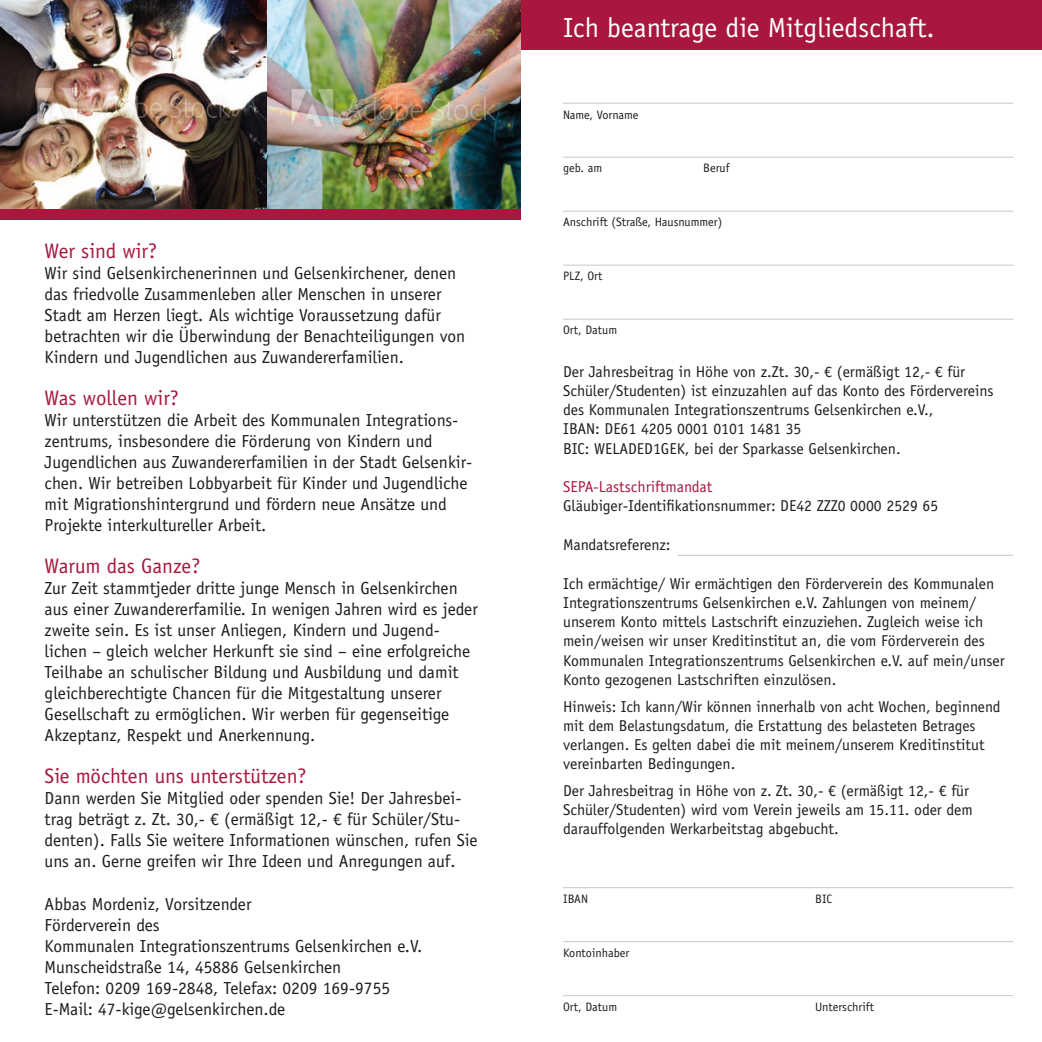
<style>
.page{position:relative;width:1042px;height:1042px;background:#fff}
.page>*{position:absolute;margin:0;border:0;box-sizing:border-box;transform-origin:0 0}
.t1{font:27.65px "Officina Sans Std";color:#fff}
.t2{font:21px "Officina Sans Std";color:#a9173e}
.t3{font:17.5px/21px "Officina Sans Std";color:#1d1d1b}
.t4{font:15.75px/19.2px "Officina Sans Std";color:#1d1d1b}
.t5{font:15.75px "Officina Sans Std";color:#a9173e}
.t6{font:12.25px "Officina Sans Std";color:#1d1d1b}
.t7{font:12.25px "Officina Sans Std";letter-spacing:-.02em;color:#1d1d1b}
</style>
<div class="page">
<hr style="left:563px;top:103px;width:450px;height:1px;background:#c7c7c6">
<hr style="left:563px;top:157px;width:450px;height:1px;background:#c7c7c6">
<hr style="left:563px;top:211px;width:450px;height:1px;background:#c7c7c6">
<hr style="left:563px;top:265px;width:450px;height:1px;background:#c7c7c6">
<hr style="left:563px;top:319px;width:450px;height:1px;background:#c7c7c6">
<hr style="left:563px;top:887px;width:450px;height:1px;background:#c7c7c6">
<hr style="left:563px;top:941px;width:450px;height:1px;background:#c7c7c6">
<hr style="left:563px;top:995px;width:450px;height:1px;background:#c7c7c6">
<div style="left:521px;top:0;width:521px;height:50px;background:#a9173e"></div>
<div style="left:0;top:40px;width:521px;height:180px;background:#a9173e"></div>
<img style="left:0;top:0;width:520px;height:208px">
<hr style="left:678px;top:555px;width:335px;height:1px;background:#c7c7c6">
<p class="t2" style="left:45px;top:239px;width:114px">Wer sind wir?</p>
<p class="t3" style="left:45px;top:263px;width:422px">Wir sind Gelsenkirchenerinnen und Gelsenkirchener, denen das friedvolle Zusammenleben aller Menschen in unserer Stadt am Herzen liegt. Als wichtige Voraussetzung dafür betrachten wir die Überwindung der Benachteiligungen von Kindern und Jugendlichen aus Zuwandererfamilien.</p>
<p class="t2" style="left:45px;top:386px;width:136px">Was wollen wir?</p>
<p class="t3" style="left:45px;top:410px;width:429px">Wir unterstützen die Arbeit des Kommunalen Integrations&shy;zentrums, insbesondere die Förderung von Kindern und Jugendlichen aus Zuwandererfamilien in der Stadt Gelsenkir&shy;chen. Wir betreiben Lobbyarbeit für Kinder und Jugendliche mit Migrationshintergrund und fördern neue Ansätze und Projekte interkultureller Arbeit.</p>
<p class="t2" style="left:45px;top:554px;width:157px">Warum das Ganze?</p>
<p class="t3" style="left:45px;top:578px;width:435px">Zur Zeit stammtjeder dritte junge Mensch in Gelsenkirchen aus einer Zuwandererfamilie. In wenigen Jahren wird es jeder zweite sein. Es ist unser Anliegen, Kindern und Jugend&shy;lichen – gleich welcher Herkunft sie sind – eine erfolgreiche Teilhabe an schulischer Bildung und Ausbildung und damit gleichberechtigte Chancen für die Mitgestaltung unserer Gesellschaft zu ermöglichen. Wir werben für gegenseitige Akzeptanz, Respekt und Anerkennung.</p>
<p class="t2" style="left:45px;top:764px;width:263px">Sie möchten uns unterstützen?</p>
<p class="t3" style="left:45px;top:788px;width:434px">Dann werden Sie Mitglied oder spenden Sie! Der Jahresbei&shy;trag beträgt z. Zt. 30,- € (ermäßigt 12,- € für Schüler/Stu&shy;denten). Falls Sie weitere Informationen wünschen, rufen Sie uns an. Gerne greifen wir Ihre Ideen und Anregungen auf.</p>
<p class="t3" style="left:45px;top:893px;width:379px">Abbas Mordeniz, Vorsitzender<br>Förderverein des<br>Kommunalen Integrationszentrums Gelsenkirchen e.V.<br>Munscheidstraße 14, 45886 Gelsenkirchen<br>Telefon: 0209 169-2848, Telefax: 0209 169-9755<br>E-Mail: 47-kige@gelsenkirchen.de</p>
<h1 class="t1" style="left:563px;top:11px;width:373px">Ich beantrage die Mitgliedschaft.</h1>
<p class="t7" style="left:563px;top:107px;width:77px">Name, Vorname</p>
<p class="t6" style="left:563px;top:161px;width:41px">geb. am</p>
<p class="t6" style="left:703px;top:161px;width:28px">Beruf</p>
<p class="t6" style="left:563px;top:215px;width:161px">Anschrift (Straße, Hausnummer)</p>
<p class="t6" style="left:563px;top:269px;width:41px">PLZ, Ort</p>
<p class="t6" style="left:563px;top:323px;width:55px">Ort, Datum</p>
<p class="t4" style="left:563px;top:362px;width:432px">Der Jahresbeitrag in Höhe von z.Zt. 30,- € (ermäßigt 12,- € für Schüler/Studenten) ist einzuzahlen auf das Konto des Fördervereins des Kommunalen Integrationszentrums Gelsenkirchen e.V.,<br>IBAN: DE61 4205 0001 0101 1481 35<br>BIC: WELADED1GEK, bei der Sparkasse Gelsenkirchen.</p>
<p class="t5" style="left:563px;top:478px;width:151px">SEPA-Lastschriftmandat</p>
<p class="t4" style="left:563px;top:496px;width:377px">Gläubiger-Identifikationsnummer: DE42 ZZZ0 0000 2529 65</p>
<p class="t4" style="left:563px;top:535px;width:109px">Mandatsreferenz:</p>
<p class="t4" style="left:563px;top:573px;width:443px">Ich ermächtige/ Wir ermächtigen den Förderverein des Kommunalen Integrationszentrums Gelsenkirchen e.V. Zahlungen von meinem/ unserem Konto mittels Lastschrift einzuziehen. Zugleich weise ich mein/weisen wir unser Kreditinstitut an, die vom Förderverein des Kommunalen Integrationszentrums Gelsenkirchen e.V. auf mein/unser Konto gezogenen Lastschriften einzulösen.</p>
<p class="t4" style="left:563px;top:696px;width:439px">Hinweis: Ich kann/Wir können innerhalb von acht Wochen, beginnend mit dem Belastungsdatum, die Erstattung des belasteten Betrages verlangen. Es gelten dabei die mit meinem/unserem Kreditinstitut vereinbarten Bedingungen.</p>
<p class="t4" style="left:563px;top:781px;width:411px">Der Jahresbeitrag in Höhe von z. Zt. 30,- € (ermäßigt 12,- € für<br>Schüler/Studenten) wird vom Verein jeweils am 15.11. oder dem darauffolgenden Werkarbeitstag abgebucht.</p>
<p class="t6" style="left:563px;top:891px;width:26px">IBAN</p>
<p class="t6" style="left:815px;top:891px;width:18px">BIC</p>
<p class="t6" style="left:563px;top:945px;width:68px">Kontoinhaber</p>
<p class="t6" style="left:563px;top:999px;width:55px">Ort, Datum</p>
<p class="t6" style="left:815px;top:999px;width:60px">Unterschrift</p>
</div>
